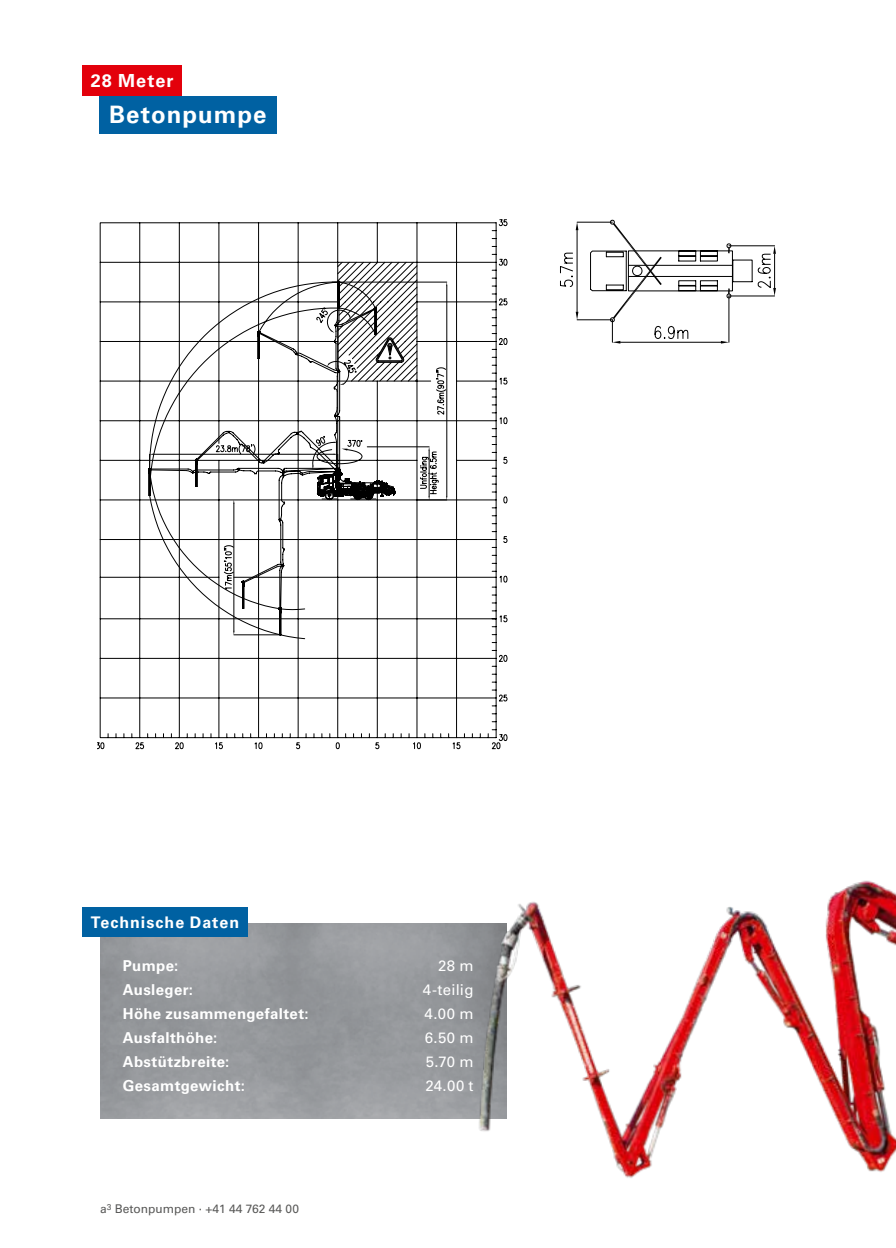
<style>
.page{position:relative;width:896px;height:1248px;background:#fff}
.page>*{position:absolute;margin:0;border:0;box-sizing:border-box;transform-origin:0 0}
.t1{font:700 24px "Univers LT Std";letter-spacing:.045em;color:#fff}
.t2{font:700 18px "Univers LT Std";letter-spacing:.06em;color:#fff}
.t3{font:700 16px "Univers LT Std";letter-spacing:.065em;color:#fff}
.t4{font:700 15px "Univers LT Std";letter-spacing:.025em;color:#fff}
.t5{font:15px "Univers LT Std";letter-spacing:.02em;color:#fff}
.t6{font:12px "Univers LT Std";color:#585857}
</style>
<div class="page">
<svg style="left:98px;top:223px;width:410px;height:527px"></svg>
<svg style="left:104px;top:490px;width:314px;height:260px"></svg>
<svg style="left:148px;top:281px;width:299px;height:354px"></svg>
<div style="left:82px;top:66px;width:100px;height:30px;background:#e3000b"></div>
<div style="left:99px;top:96px;width:178px;height:37px;background:#0061a2"></div>
<img style="left:100px;top:923px;width:218px;height:195px">
<div style="left:82px;top:907px;width:166px;height:29px;background:#0061a2"></div>
<img style="left:318px;top:880px;width:578px;height:298px">
<svg style="left:560px;top:219px;width:216px;height:125px"></svg>
<p class="t2" style="left:91px;top:70px;width:84px">28 Meter</p>
<h1 class="t1" style="left:109px;top:101px;width:159px">Betonpumpe</h1>
<p class="t3" style="left:91px;top:912px;width:150px">Technische Daten</p>
<p class="t4" style="left:123px;top:956px;width:57px">Pumpe:</p>
<p class="t5" style="left:438px;top:956px;width:37px">28 m</p>
<p class="t4" style="left:123px;top:980px;width:72px">Ausleger:</p>
<p class="t5" style="left:423px;top:980px;width:52px">4-teilig</p>
<p class="t4" style="left:123px;top:1004px;width:187px">Höhe zusammengefaltet:</p>
<p class="t5" style="left:425px;top:1004px;width:50px">4.00 m</p>
<p class="t4" style="left:123px;top:1028px;width:96px">Ausfalthöhe:</p>
<p class="t5" style="left:425px;top:1028px;width:50px">6.50 m</p>
<p class="t4" style="left:123px;top:1052px;width:108px">Abstützbreite:</p>
<p class="t5" style="left:426px;top:1052px;width:49px">5.70 m</p>
<p class="t4" style="left:123px;top:1076px;width:124px">Gesamtgewicht:</p>
<p class="t5" style="left:425px;top:1076px;width:50px">24.00 t</p>
<p class="t6" style="left:100px;top:1201px;width:201px">a<sup>3</sup> Betonpumpen · +41 44 762 44 00</p>
</div>
